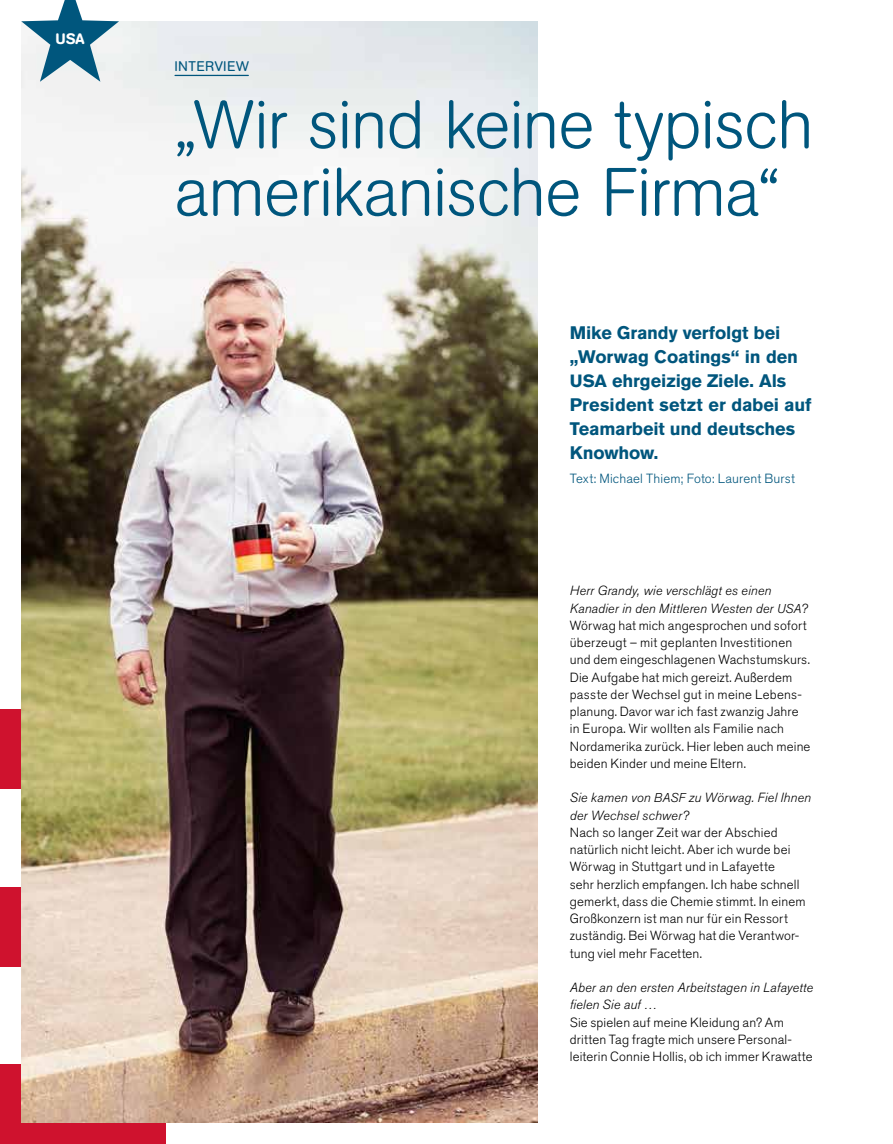
<style>
.page{position:relative;width:893px;height:1144px;background:#fff}
.page>*{position:absolute;margin:0;border:0;box-sizing:border-box;transform-origin:0 0}
.t1{font:300 67.5px/67.5px "AG Book Rounded Pro";letter-spacing:-.015em;color:#00567d}
.t2{font:700 18px/24px "Akzidenz Grotesk BE";letter-spacing:-.005em;color:#00567d}
.t3{font:500 15px "AG Book Rounded Pro";color:#fff}
.t4{font:13.8px "AG Book Rounded Pro";letter-spacing:.03em;color:#00567d}
.t5{font:300 13.2px/17.2px "Akzidenz Grotesk BE";letter-spacing:.01em;color:#000}
.t6{font:italic 300 13.2px/17.2px "Akzidenz Grotesk BE";letter-spacing:.01em;color:#000}
.t7{font:300 13.2px "Akzidenz Grotesk BE";letter-spacing:.01em;color:#00567d}
.s1{font-size:17.7px}
.s2{font-style:italic}
.s3{font-style:italic;font-size:12.75px}
.s4{font-size:12.75px}
</style>
<div class="page">
<div style="left:0;top:710px;width:166px;height:79px;background:#cf122e"></div>
<div style="left:0;top:887px;width:166px;height:79px;background:#cf122e"></div>
<div style="left:0;top:1064px;width:166px;height:80px;background:#cf122e"></div>
<img style="left:21px;top:21px;width:516px;height:1102px">
<svg style="left:175px;top:75px;width:73px;height:1px"></svg>
<svg style="left:21px;top:0;width:98px;height:82px"></svg>
<p class="t3" style="left:56px;top:29px;width:31px">USA</p>
<p class="t4" style="left:174px;top:57px;width:76px">INTERVIEW</p>
<h1 class="t1" style="left:174px;top:89px;width:641px">„Wir sind keine typisch amerikanische Firma“</h1>
<h2 class="t2" style="left:570px;top:321px;width:243px">Mike Grandy verfolgt bei „Worwag Coatings“ in den<br><span class="s1">USA</span> ehrgeizige Ziele. Als<br>President setzt er dabei auf<br>Teamarbeit und deutsches<br>Knowhow.</h2>
<p class="t7" style="left:570px;top:471px;width:227px">Text: Michael Thiem; Foto: Laurent Burst</p>
<p class="t5" style="left:570px;top:582px;width:242px"><span class="s2">Herr Grandy, wie verschlägt es einen Kanadier in den Mittleren Westen der</span> <span class="s3">USA</span><span class="s2">?<br></span>Wörwag hat mich angesprochen und sofort überzeugt – mit geplanten Investitionen und dem eingeschlagenen Wachstumskurs.<br>Die Aufgabe hat mich gereizt. Außerdem passte der Wechsel gut in meine Lebens&shy;planung. Davor war ich fast zwanzig Jahre in Europa. Wir wollten als Familie nach Nordamerika zurück. Hier leben auch meine beiden Kinder und meine Eltern.</p>
<p class="t6" style="left:570px;top:789px;width:243px">Sie kamen von <span class="s4">BASF</span> zu Wörwag. Fiel Ihnen der Wechsel schwer?</p>
<p class="t5" style="left:570px;top:824px;width:237px">Nach so langer Zeit war der Abschied natürlich nicht leicht. Aber ich wurde bei Wörwag in Stuttgart und in Lafayette<br>sehr herzlich empfangen. Ich habe schnell gemerkt, dass die Chemie stimmt. In einem Großkonzern ist man nur für ein Ressort zuständig. Bei Wörwag hat die Verantwor&shy;tung viel mehr Facetten.</p>
<p class="t6" style="left:570px;top:979px;width:245px">Aber an den ersten Arbeitstagen in Lafayette fielen Sie auf …</p>
<p class="t5" style="left:570px;top:1014px;width:244px">Sie spielen auf meine Kleidung an? Am dritten Tag fragte mich unsere Personal&shy;leiterin Connie Hollis, ob ich immer Krawatte</p>
</div>
